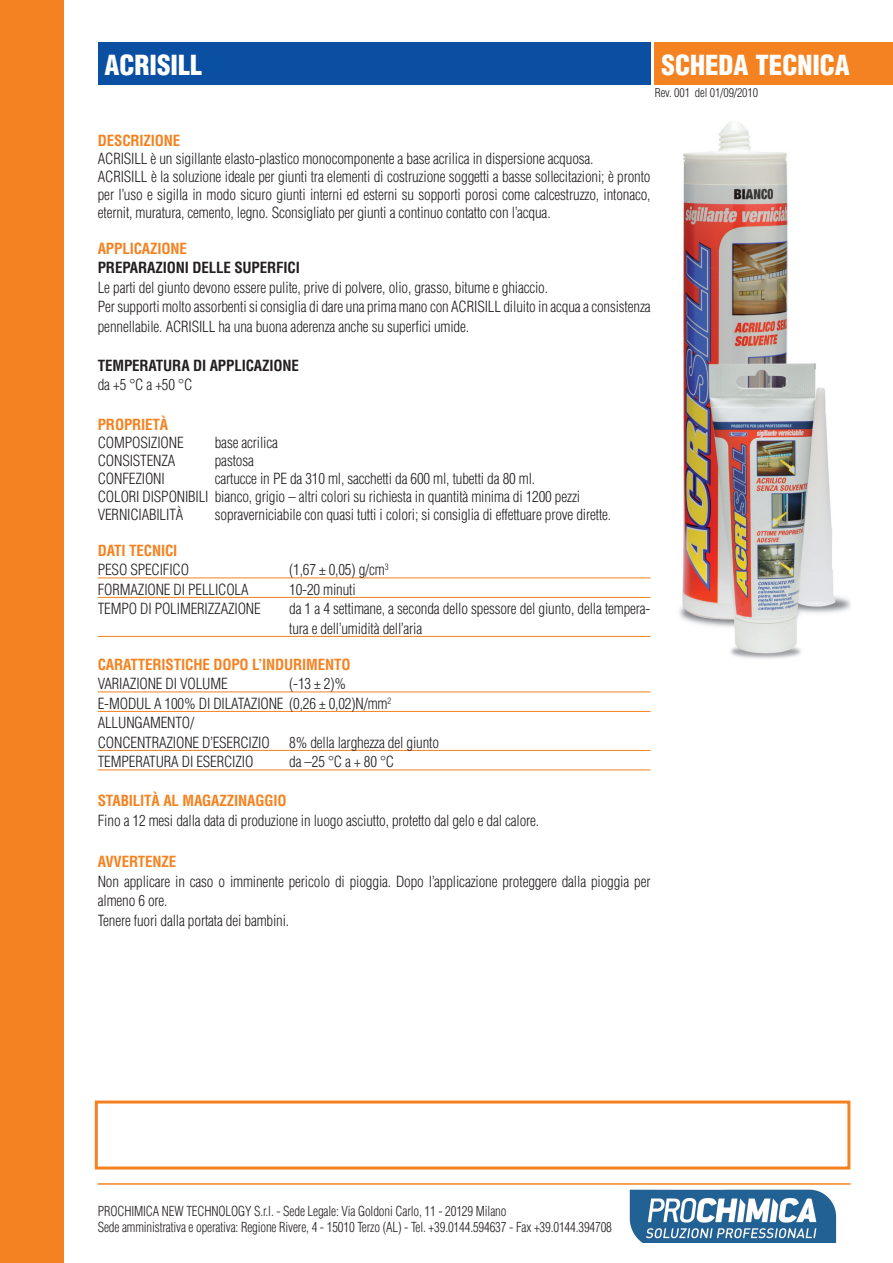
<style>
.page{position:relative;width:893px;height:1263px;background:#fff}
.page>*{position:absolute;margin:0;border:0;box-sizing:border-box;transform-origin:0 0}
.t1{font:900 condensed 27px "Helvetica";color:#fff}
.t2{font:300 condensed 15px/19.5px "Helvetica";letter-spacing:-.01em;color:#231f20}
.t3{font:700 condensed 15px "Helvetica";letter-spacing:-.01em;color:#f58220}
.t4{font:700 condensed 15px "Helvetica";letter-spacing:-.01em;color:#231f20}
.t5{font:300 condensed 13.5px/16.2px "Helvetica";letter-spacing:-.01em;color:#231f20;scale:.95 1}
.t6{font:300 condensed 12px "Helvetica";letter-spacing:-.01em;color:#231f20}
</style>
<div class="page">
<div style="left:0;top:0;width:64px;height:1263px;background:#f58220"></div>
<div style="left:98px;top:43px;width:553px;height:42px;background:#0a4fa2"></div>
<div style="left:655px;top:43px;width:238px;height:42px;background:#f58220"></div>
<hr style="left:98px;top:577px;width:553px;height:1px;background:#f58220">
<hr style="left:98px;top:597px;width:553px;height:1px;background:#f58220">
<hr style="left:98px;top:636px;width:553px;height:1px;background:#f58220">
<hr style="left:98px;top:691px;width:553px;height:1px;background:#f58220">
<hr style="left:98px;top:711px;width:553px;height:1px;background:#f58220">
<hr style="left:98px;top:750px;width:553px;height:1px;background:#f58220">
<hr style="left:98px;top:769px;width:553px;height:1px;background:#f58220">
<hr style="left:98px;top:1183px;width:752px;height:2px;background:#f58220">
<div style="left:95px;top:1100px;width:755px;height:69px;border:3px solid #f58220"></div>
<img style="left:679px;top:122px;width:172px;height:537px">
<img style="left:629px;top:1189px;width:208px;height:54px">
<h1 class="t1" style="left:105px;top:48px;width:99px">ACRISILL</h1>
<h1 class="t1" style="left:662px;top:48px;width:190px">SCHEDA TECNICA</h1>
<p class="t6" style="left:655px;top:85px;width:105px">Rev. 001 del 01/09/2010</p>
<p class="t3" style="left:98px;top:131px;width:84px">DESCRIZIONE</p>
<p class="t2" style="left:98px;top:149px;width:554px;line-height:18px">ACRISILL è un sigillante elasto-plastico monocomponente a base acrilica in dispersione acquosa.<br>ACRISILL è la soluzione ideale per giunti tra elementi di costruzione soggetti a basse sollecitazioni; è pronto per l’uso e sigilla in modo sicuro giunti interni ed esterni su sopporti porosi come calcestruzzo, intonaco, eternit, muratura, cemento, legno. Sconsigliato per giunti a continuo contatto con l’acqua.</p>
<p class="t3" style="left:98px;top:239px;width:91px">APPLICAZIONE</p>
<p class="t4" style="left:98px;top:258px;width:204px">PREPARAZIONI DELLE SUPERFICI</p>
<p class="t2" style="left:98px;top:277px;width:554px">Le parti del giunto devono essere pulite, prive di polvere, olio, grasso, bitume e ghiaccio.<br>Per supporti molto assorbenti si consiglia di dare una prima mano con ACRISILL diluito in acqua a consistenza pennellabile. ACRISILL ha una buona aderenza anche su superfici umide.</p>
<p class="t4" style="left:98px;top:356px;width:203px">TEMPERATURA DI APPLICAZIONE</p>
<p class="t2" style="left:98px;top:375px;width:96px">da +5 °C a +50 °C</p>
<p class="t3" style="left:98px;top:415px;width:72px">PROPRIETÀ</p>
<p class="t2" style="left:98px;top:433px;width:87px">COMPOSIZIONE</p>
<p class="t2" style="left:215px;top:433px;width:65px">base acrilica</p>
<p class="t2" style="left:98px;top:451px;width:79px">CONSISTENZA</p>
<p class="t2" style="left:215px;top:451px;width:41px">pastosa</p>
<p class="t2" style="left:98px;top:469px;width:68px">CONFEZIONI</p>
<p class="t2" style="left:98px;top:469px;width:484px;line-height:18px;text-indent:117px">cartucce in PE da 310 ml, sacchetti da 600 ml, tubetti da 80 ml.<br>COLORI DISPONIBILI bianco, grigio – altri colori su richiesta in quantità minima di 1200 pezzi<br>VERNICIABILITÀ</p>
<p class="t2" style="left:215px;top:505px;width:398px">sopraverniciabile con quasi tutti i colori; si consiglia di effettuare prove dirette.</p>
<p class="t3" style="left:98px;top:541px;width:81px">DATI TECNICI</p>
<p class="t2" style="left:98px;top:560px;width:93px">PESO SPECIFICO</p>
<p class="t2" style="left:289px;top:560px;width:101px">(1,67 ± 0,05) g/cm<sup>3</sup></p>
<p class="t2" style="left:98px;top:580px;width:152px">FORMAZIONE DI PELLICOLA</p>
<p class="t2" style="left:289px;top:580px;width:68px">10-20 minuti</p>
<p class="t2" style="left:98px;top:599px;width:165px">TEMPO DI POLIMERIZZAZIONE</p>
<p class="t2" style="left:289px;top:599px;width:363px">da 1 a 4 settimane, a seconda dello spessore del giunto, della tempera&shy;tura e dell’umidità dell’aria</p>
<p class="t3" style="left:98px;top:655px;width:254px">CARATTERISTICHE DOPO L’INDURIMENTO</p>
<p class="t2" style="left:98px;top:674px;width:131px">VARIAZIONE DI VOLUME</p>
<p class="t2" style="left:98px;top:674px;width:295px;text-indent:191px">(-13 ± 2)%<br>E-MODUL A 100% DI DILATAZIONE (0,26 ± 0,02)N/mm<sup>2<br></sup>ALLUNGAMENTO/<br>CONCENTRAZIONE D’ESERCIZIO</p>
<p class="t2" style="left:289px;top:733px;width:151px">8% della larghezza del giunto</p>
<p class="t2" style="left:98px;top:752px;width:157px">TEMPERATURA DI ESERCIZIO</p>
<p class="t2" style="left:289px;top:752px;width:107px">da –25 °C a + 80 °C</p>
<p class="t3" style="left:98px;top:791px;width:190px">STABILITÀ AL MAGAZZINAGGIO</p>
<p class="t2" style="left:98px;top:811px;width:443px">Fino a 12 mesi dalla data di produzione in luogo asciutto, protetto dal gelo e dal calore.</p>
<p class="t3" style="left:98px;top:852px;width:80px">AVVERTENZE</p>
<p class="t2" style="left:98px;top:871px;width:554px">Non applicare in caso o imminente pericolo di pioggia. Dopo l’applicazione proteggere dalla pioggia per almeno 6 ore.<br>Tenere fuori dalla portata dei bambini.</p>
<p class="t5" style="left:98px;top:1203px;width:543px">PROCHIMICA NEW TECHNOLOGY S.r.l. - Sede Legale: Via Goldoni Carlo, 11 - 20129 Milano<br>Sede amministrativa e operativa: Regione Rivere, 4 - 15010 Terzo (AL) - Tel. +39.0144.594637 - Fax +39.0144.394708</p>
</div>
